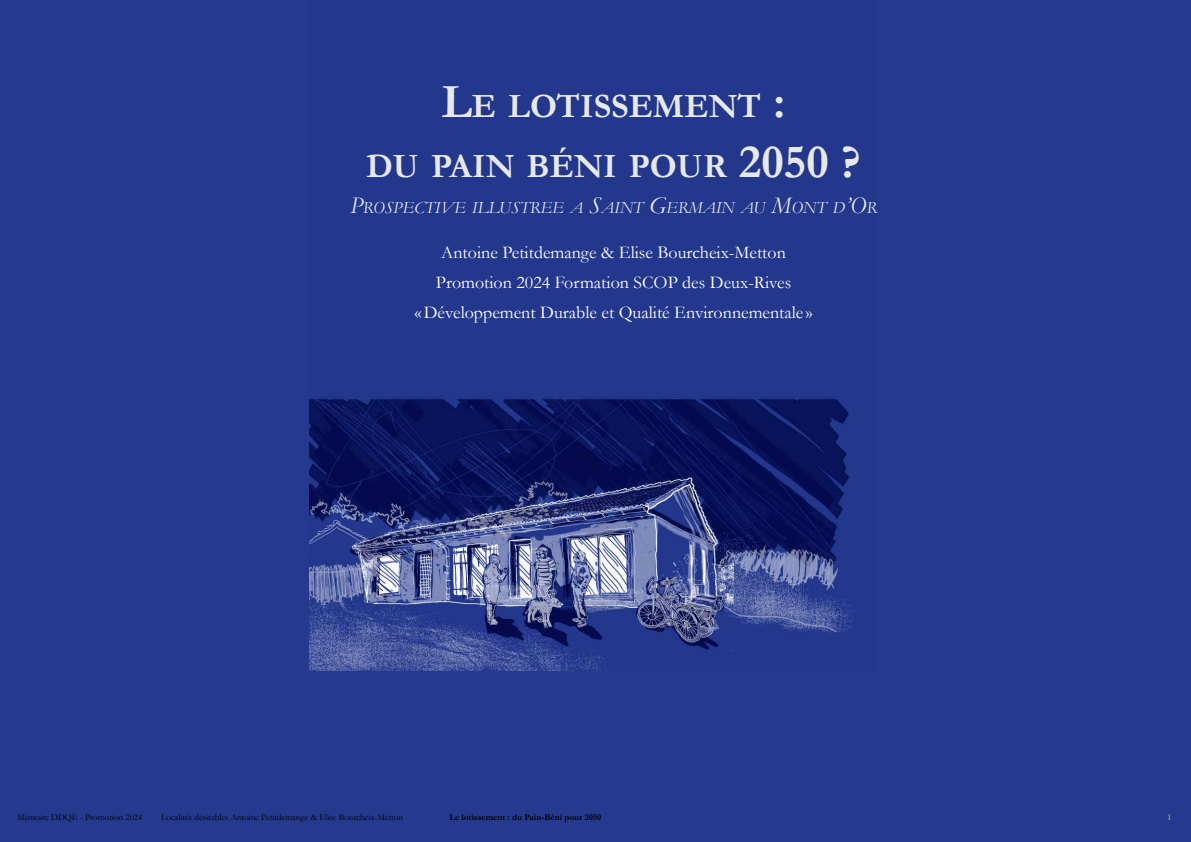
<style>
.page{position:relative;width:1191px;height:842px;background:#25398f}
.page>*{position:absolute;margin:0;border:0;box-sizing:border-box;transform-origin:0 0}
.t1{font:700 34.3px/60px "Garamond";color:#e7e8e9;text-align:center}
.t2{font:18px/30px "Garamond";color:#fff;text-align:center}
.t3{font:italic 17.1px "Garamond";color:#e7e8e9}
.t4{font:9px "Garamond";color:#000}
.t5{font:700 9px "Garamond";color:#000}
.t6{font:700 9px "Garamond";color:#939598}
.s1{font-size:48px}
.s2{font-size:24px}
</style>
<div class="page">
<img style="left:309px;top:399px;width:546px;height:271px">
<h1 class="t1" style="left:366px;top:80px;width:496px"><span class="s1">L</span>E LOTISSEMENT <span class="s1">:<br></span>DU PAIN BÉNI POUR <span class="s1">2050 ?</span></h1>
<p class="t3" style="left:350px;top:202px;width:528px"><span class="s2">P</span>ROSPECTIVE ILLUSTREE A <span class="s2">S</span>AINT <span class="s2">G</span>ERMAIN AU <span class="s2">M</span>ONT D<span class="s2">’O</span>R</p>
<p class="t2" style="left:415px;top:240px;width:399px">Antoine Petitdemange &amp; Elise Bourcheix-Metton<br>Promotion 2024 Formation SCOP des Deux-Rives «Développement Durable et Qualité Environnementale»</p>
<p class="t4" style="left:17px;top:814px;width:127px">Mémoire DDQE - Promotion 2024</p>
<p class="t4" style="left:161px;top:814px;width:243px">Localités désirables Antoine Petitdemange &amp; Elise Bourcheix-Metton</p>
<p class="t5" style="left:449px;top:814px;width:153px">Le lotissement : du Pain-Béni pour 2050</p>
<p class="t6" style="left:1167px;top:814px;width:5px">1</p>
</div>
